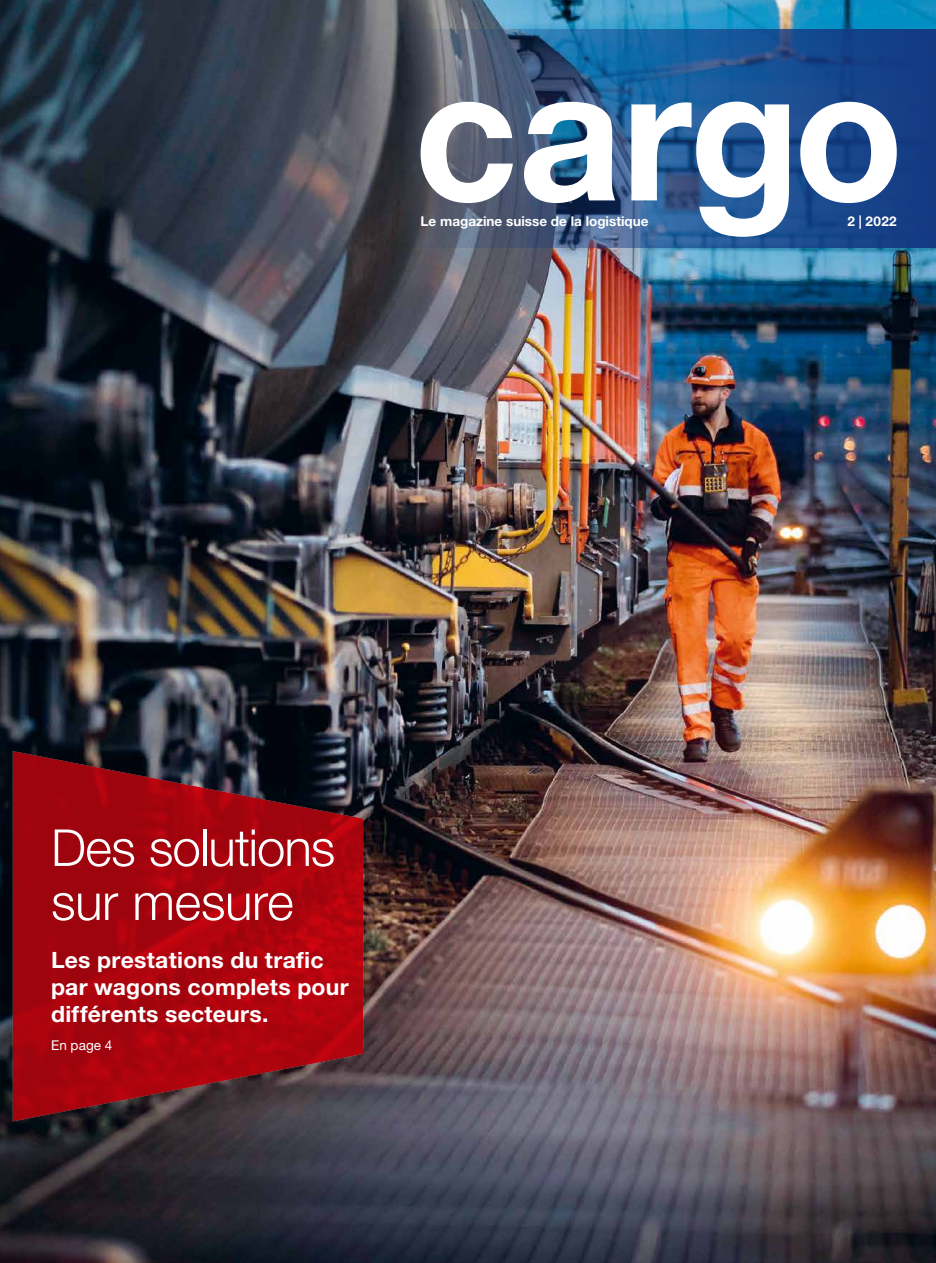
<style>
.page{position:relative;width:936px;height:1263px;background:#fff}
.page>*{position:absolute;margin:0;border:0;box-sizing:border-box;transform-origin:0 0}
.t1{font:300 51px/54px "Helvetica Neue LT Std";letter-spacing:-.015em;color:#fff}
.t2{font:700 22.5px/27px "Helvetica Neue LT Std";letter-spacing:.01em;color:#fff}
.t3{font:700 13.5px "Helvetica Neue LT Std";color:#fff}
.t4{font:13.5px "Helvetica Neue LT Std";letter-spacing:.01em;color:#fff}
</style>
<div class="page">
<img style="left:0;top:0;width:935px;height:1263px">
<svg style="left:383px;top:30px;width:552px;height:218px;background:#295080"></svg>
<svg style="left:420px;top:102px;width:476px;height:135px"></svg>
<svg style="left:13px;top:751px;width:350px;height:370px;background:#920c15"></svg>
<p class="t3" style="left:420px;top:213px;width:229px">Le magazine suisse de la logistique</p>
<p class="t3" style="left:847px;top:213px;width:51px">2 | 2022</p>
<h1 class="t1" style="left:51px;top:820px;width:286px">Des solutions sur mesure</h1>
<p class="t2" style="left:51px;top:946px;width:299px">Les prestations du trafic par wagons complets pour différents secteurs.</p>
<p class="t4" style="left:51px;top:1037px;width:63px">En page 4</p>
</div>
